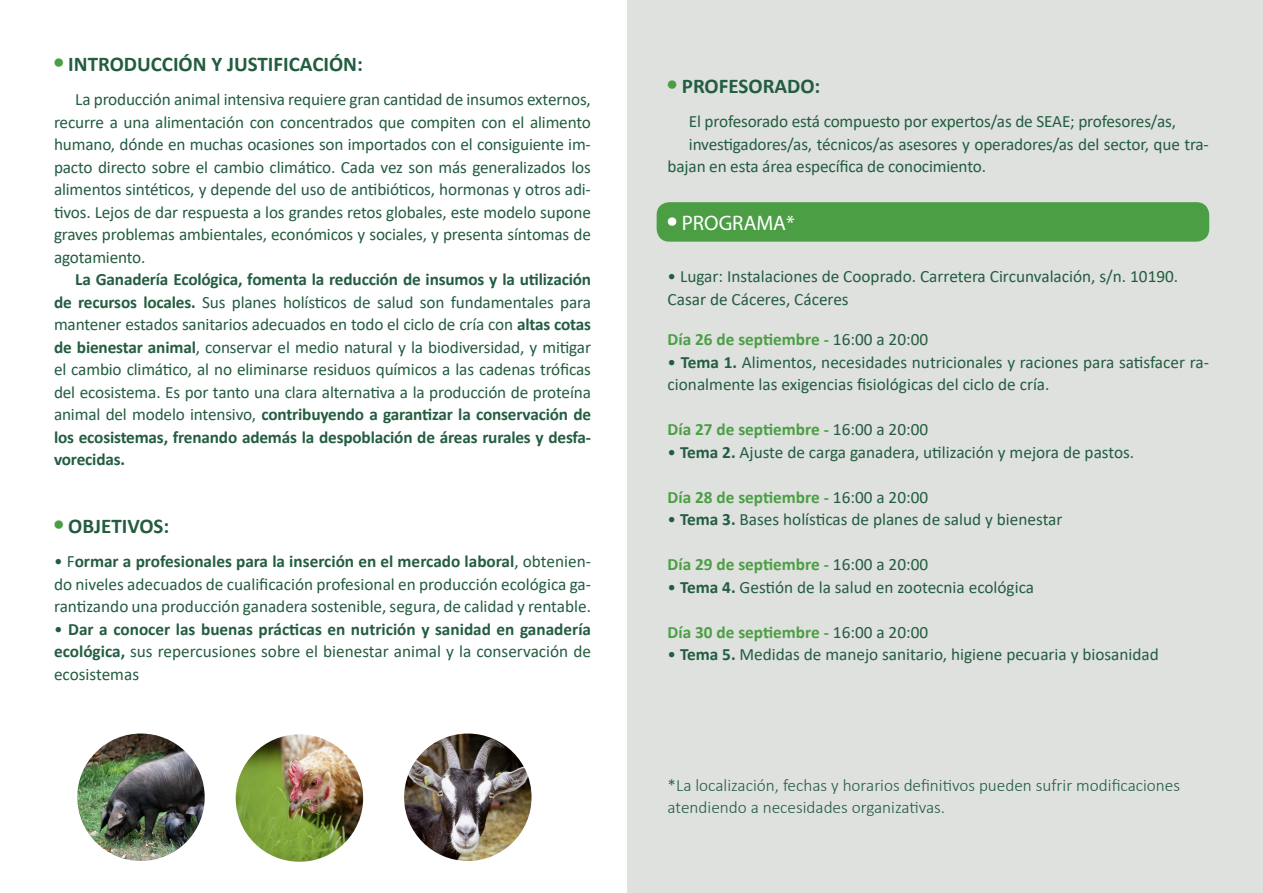
<style>
.page{position:relative;width:1263px;height:893px;background:#fff}
.page>*{position:absolute;margin:0;border:0;box-sizing:border-box;transform-origin:0 0}
.t1{font:700 21px "Calibri";color:#235d41}
.t2{font:21px "Myriad Pro";color:#fff}
.t3{font:17.25px/22.5px "Calibri";color:#235d41;text-align:justify}
.t4{font:700 17.25px "Calibri";color:#4c9e45}
.t5{font:700 17.25px/22.5px "Calibri";color:#235d41;text-align:justify}
.t6{font:300 17.25px/22.5px "Calibri";color:#235d41}
.s1{font-family:"Helvetica LT Std";font-stretch:condensed;font-size:22.5px;color:#4c9e45}
.s2{font-weight:700}
.s3{font-weight:400}
.s4{font-family:"Helvetica LT Std";font-weight:700;font-stretch:condensed;font-size:22.5px}
.s5{font-weight:400;color:#235d41}
</style>
<div class="page">
<div style="left:627px;top:0;width:636px;height:893px;background:#dee1dd"></div>
<div style="left:657px;top:202px;width:552px;height:40px;background:#4c9e45;border-radius:13px"></div>
<img style="left:404px;top:733px;width:127px;height:128px;border-radius:64px">
<img style="left:236px;top:734px;width:127px;height:128px;border-radius:64px">
<img style="left:77px;top:733px;width:128px;height:128px;border-radius:64px">
<p class="t1" style="left:54px;top:49px;width:310px"><span class="s1">•</span> INTRODUCCIÓN Y JUSTIFICACIÓN:</p>
<p class="t3" style="left:54px;top:88px;width:538px;text-indent:21px">La producción animal intensiva requiere gran cantidad de insumos externos, recurre a una alimentación con concentrados que compiten con el alimento humano, dónde en muchas ocasiones son importados con el consiguiente im&shy;pacto directo sobre el cambio climático. Cada vez son más generalizados los alimentos sintéticos, y depende del uso de antibióticos, hormonas y otros adi&shy;tivos. Lejos de dar respuesta a los grandes retos globales, este modelo supone graves problemas ambientales, económicos y sociales, y presenta síntomas de agotamiento.</p>
<p class="t3" style="left:54px;top:268px;width:539px;text-indent:21px"><span class="s2">La Ganadería Ecológica, fomenta la reducción de insumos y la utilización de recursos locales.</span> Sus planes holísticos de salud son fundamentales para mantener estados sanitarios adecuados en todo el ciclo de cría con <span class="s2">altas cotas de bienestar animal</span>, conservar el medio natural y la biodiversidad, y mitigar el cambio climático, al no eliminarse residuos químicos a las cadenas tróficas del ecosistema. Es por tanto una clara alternativa a la producción de proteína animal del modelo intensivo, <span class="s2">contribuyendo a garantizar la conservación de los ecosistemas, frenando además la despoblación de áreas rurales y desfa&shy;vorecidas.</span></p>
<p class="t1" style="left:54px;top:511px;width:117px"><span class="s1">•</span> OBJETIVOS:</p>
<p class="t3" style="left:54px;top:550px;width:539px">• F<span class="s2">ormar a profesionales para la inserción en el mercado laboral</span>, obtenien&shy;do niveles adecuados de cualificación profesional en producción ecológica ga&shy;rantizando una producción ganadera sostenible, segura, de calidad y rentable.</p>
<p class="t5" style="left:54px;top:618px;width:539px"><span class="s3">•</span> Dar a conocer las buenas prácticas en nutrición y sanidad en ganadería ecológica, <span class="s3">sus repercusiones sobre el bienestar animal y la conservación de ecosistemas</span></p>
<p class="t1" style="left:668px;top:71px;width:154px"><span class="s1">•</span> PROFESORADO:</p>
<p class="t3" style="left:689px;top:110px;width:489px">El profesorado está compuesto por expertos/as de SEAE; profesores/as,</p>
<p class="t3" style="left:689px;top:132px;width:521px">investigadores/as, técnicos/as asesores y operadores/as del sector, que tra-</p>
<p class="t3" style="left:668px;top:155px;width:320px">bajan en esta área específica de conocimiento.</p>
<p class="t2" style="left:667px;top:210px;width:129px"><span class="s4">•</span> PROGRAMA*</p>
<p class="t3" style="left:668px;top:265px;width:512px">• Lugar: Instalaciones de Cooprado. Carretera Circunvalación, s/n. 10190.<br>Casar de Cáceres, Cáceres</p>
<p class="t4" style="left:668px;top:327px;width:262px">Día 26 de septiembre - <span class="s5">16:00 a 20:00</span></p>
<p class="t3" style="left:668px;top:350px;width:543px">• <span class="s2">Tema 1.</span> Alimentos, necesidades nutricionales y raciones para satisfacer ra&shy;cionalmente las exigencias fisiológicas del ciclo de cría.</p>
<p class="t4" style="left:668px;top:417px;width:262px">Día 27 de septiembre - <span class="s5">16:00 a 20:00</span></p>
<p class="t3" style="left:668px;top:440px;width:468px">• <span class="s2">Tema 2.</span> Ajuste de carga ganadera, utilización y mejora de pastos.</p>
<p class="t4" style="left:668px;top:485px;width:262px">Día 28 de septiembre - <span class="s5">16:00 a 20:00</span></p>
<p class="t3" style="left:668px;top:508px;width:396px">• <span class="s2">Tema 3.</span> Bases holísticas de planes de salud y bienestar</p>
<p class="t4" style="left:668px;top:552px;width:262px">Día 29 de septiembre - <span class="s5">16:00 a 20:00</span></p>
<p class="t3" style="left:668px;top:575px;width:368px">• <span class="s2">Tema 4.</span> Gestión de la salud en zootecnia ecológica</p>
<p class="t4" style="left:668px;top:620px;width:262px">Día 30 de septiembre - <span class="s5">16:00 a 20:00</span></p>
<p class="t3" style="left:668px;top:643px;width:493px">• <span class="s2">Tema 5.</span> Medidas de manejo sanitario, higiene pecuaria y biosanidad</p>
<p class="t6" style="left:668px;top:773px;width:514px">*La localización, fechas y horarios definitivos pueden sufrir modificaciones atendiendo a necesidades organizativas.</p>
</div>
